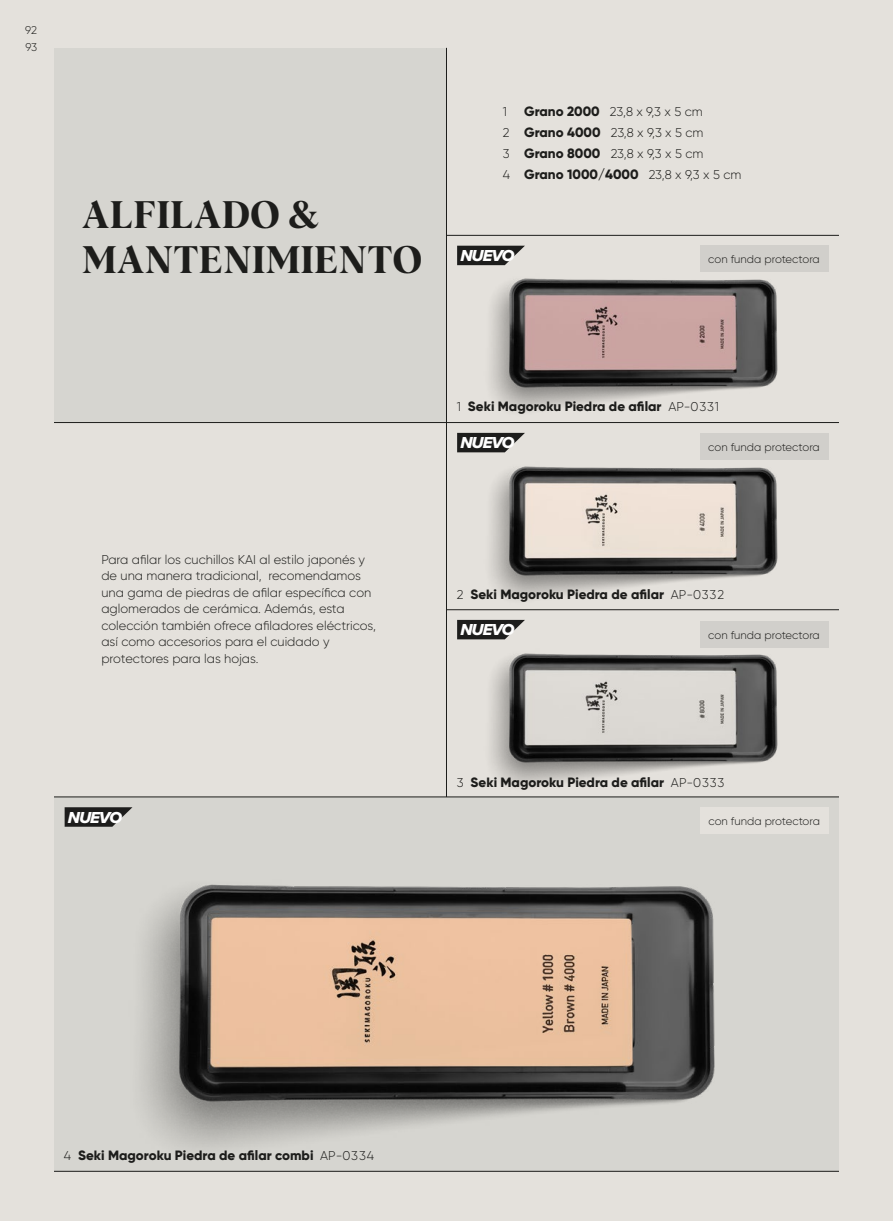
<style>
.page{position:relative;width:893px;height:1221px;background:#fff}
.page>*{position:absolute;margin:0;border:0;box-sizing:border-box;transform-origin:0 0}
.t1{font:37.5px/45px "Albra Semi";letter-spacing:.015em;color:#1d1d1b}
.t2{font:16.5px "Proxima Nova Extrabld It";letter-spacing:-.06em;color:#fff}
.t3{font:800 13.5px "Gilroy";color:#1d1d1b}
.t4{font:300 12.75px/16.5px "Gilroy";color:#1d1d1b;text-align:justify}
.t5{font:300 11.25px/16.5px "Gilroy";color:#1d1d1b}
.s1{font-weight:800;font-size:13.5px}
.s2{font-weight:300;font-size:12.75px}
</style>
<div class="page">
<div style="left:0;top:0;width:893px;height:1220px;background:#e4e1dc"></div>
<div style="left:54px;top:48px;width:392px;height:375px;background:#d6d5d0"></div>
<div style="left:54px;top:796px;width:785px;height:375px;background:#d6d5d0"></div>
<div style="left:700px;top:433px;width:128px;height:26px;background:#d1cfcb"></div>
<div style="left:700px;top:246px;width:128px;height:26px;background:#d1cfcb"></div>
<div style="left:700px;top:621px;width:128px;height:26px;background:#d1cfcb"></div>
<div style="left:700px;top:807px;width:128px;height:26px;background:#e4e1dc"></div>
<svg style="left:65px;top:807px;width:67px;height:10px"></svg>
<img style="left:457px;top:620px;width:331px;height:166px">
<img style="left:457px;top:433px;width:331px;height:166px">
<img style="left:457px;top:245px;width:331px;height:166px">
<img style="left:64px;top:817px;width:674px;height:331px">
<hr style="left:446px;top:48px;width:1px;height:748px;background:#1d1d1b">
<hr style="left:446px;top:609px;width:393px;height:1px;background:#1d1d1b">
<hr style="left:446px;top:235px;width:393px;height:1px;background:#1d1d1b">
<hr style="left:54px;top:1170px;width:785px;height:1px;background:#1d1d1b">
<hr style="left:54px;top:796px;width:785px;height:1px;background:#1d1d1b">
<hr style="left:54px;top:422px;width:785px;height:1px;background:#1d1d1b">
<p class="t5" style="left:25px;top:22px;width:13px">92<br>93</p>
<h1 class="t1" style="left:82px;top:190px;width:341px">ALFILADO &amp;<br>MANTENIMIENTO</h1>
<p class="t4" style="left:503px;top:100px;width:202px;line-height:21px;text-indent:21px"><span class="s1">Grano 2000</span> 23,8 x 9,3 x 5 cm 2 <span class="s1">Grano 4000</span> 23,8 x 9,3 x 5 cm 3 <span class="s1">Grano 8000</span> 23,8 x 9,3 x 5 cm</p>
<p class="t3" style="left:503px;top:165px;width:240px"><span class="s2">4</span> Grano 1000/4000 <span class="s2">23,8 x 9,3 x 5 cm</span></p>
<p class="t4" style="left:503px;top:103px;width:6px">1</p>
<p class="t2" style="left:460px;top:243px;width:56px">NUEVO</p>
<p class="t5" style="left:708px;top:251px;width:113px">con funda protectora</p>
<p class="t4" style="left:101px;top:550px;width:276px;text-align:left">Para afilar los cuchillos KAI al estilo japonés y de una manera tradicional, recomendamos una gama de piedras de afilar específica con aglomerados de cerámica. Además, esta colección también ofrece afiladores eléctricos, así como accesorios para el cuidado y protectores para las hojas.</p>
<p class="t2" style="left:68px;top:804px;width:56px">NUEVO</p>
<p class="t3" style="left:457px;top:398px;width:264px"><span class="s2">1</span> Seki Magoroku Piedra de afilar <span class="s2">AP-0331</span></p>
<p class="t2" style="left:460px;top:430px;width:56px">NUEVO</p>
<p class="t5" style="left:708px;top:438px;width:113px">con funda protectora</p>
<p class="t3" style="left:457px;top:585px;width:269px"><span class="s2">2</span> Seki Magoroku Piedra de afilar <span class="s2">AP-0332</span></p>
<p class="t2" style="left:460px;top:617px;width:56px">NUEVO</p>
<p class="t5" style="left:708px;top:626px;width:113px">con funda protectora</p>
<p class="t3" style="left:457px;top:773px;width:269px"><span class="s2">3</span> Seki Magoroku Piedra de afilar <span class="s2">AP-0333</span></p>
<p class="t5" style="left:708px;top:812px;width:113px">con funda protectora</p>
<p class="t3" style="left:64px;top:1146px;width:312px"><span class="s2">4</span> Seki Magoroku Piedra de afilar combi <span class="s2">AP-0334</span></p>
</div>
